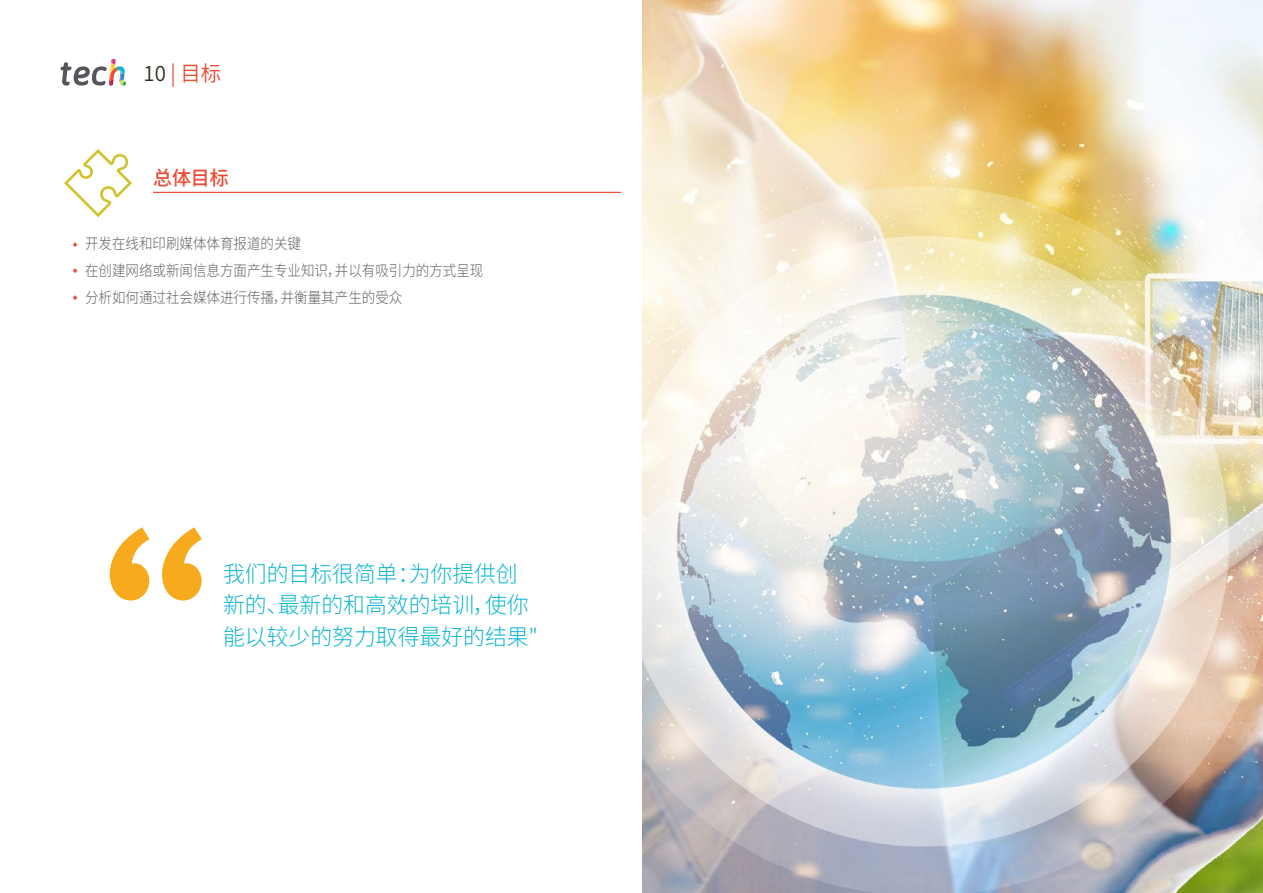
<style>
.page{position:relative;width:1263px;height:893px;background:#fff}
.page>*{position:absolute;margin:0;border:0;box-sizing:border-box;transform-origin:0 0}
.t1{font:300 22.5px/31.5px "Source Han Sans CN";color:#0fb6cf}
.t2{font:21px "Source Han Sans CN";color:#e94d35}
.t3{font:500 19.5px "Source Han Sans CN";color:#e94d35}
.t4{font:300 15px/26.7px "Source Han Sans CN";color:#61646a;scale:.9 1}
.s1{color:#312e20}
</style>
<div class="page">
<hr style="left:153px;top:192px;width:468px;height:1px;background:#e94d35">
<svg style="left:64px;top:149px;width:68px;height:68px"></svg>
<svg style="left:110px;top:527px;width:92px;height:73px"></svg>
<img style="left:642px;top:0;width:621px;height:893px">
<svg style="left:61px;top:59px;width:65px;height:27px"></svg>
<h2 class="t2" style="left:144px;top:61px;width:79px"><span class="s1">10</span> | 目标</h2>
<h3 class="t3" style="left:153px;top:167px;width:77px">总体目标</h3>
<p class="t4" style="left:85px;top:231px;width:444px">开发在线和印刷媒体体育报道的关键<br>在创建网络或新闻信息方面产生专业知识，并以有吸引力的方式呈现分析如何通过社会媒体进行传播，并衡量其产生的受众</p>
<h1 class="t1" style="left:223px;top:558px;width:316px">我们的目标很简单：为你提供创新的、最新的和高效的培训，使你能以较少的努力取得最好的结果"</h1>
</div>
